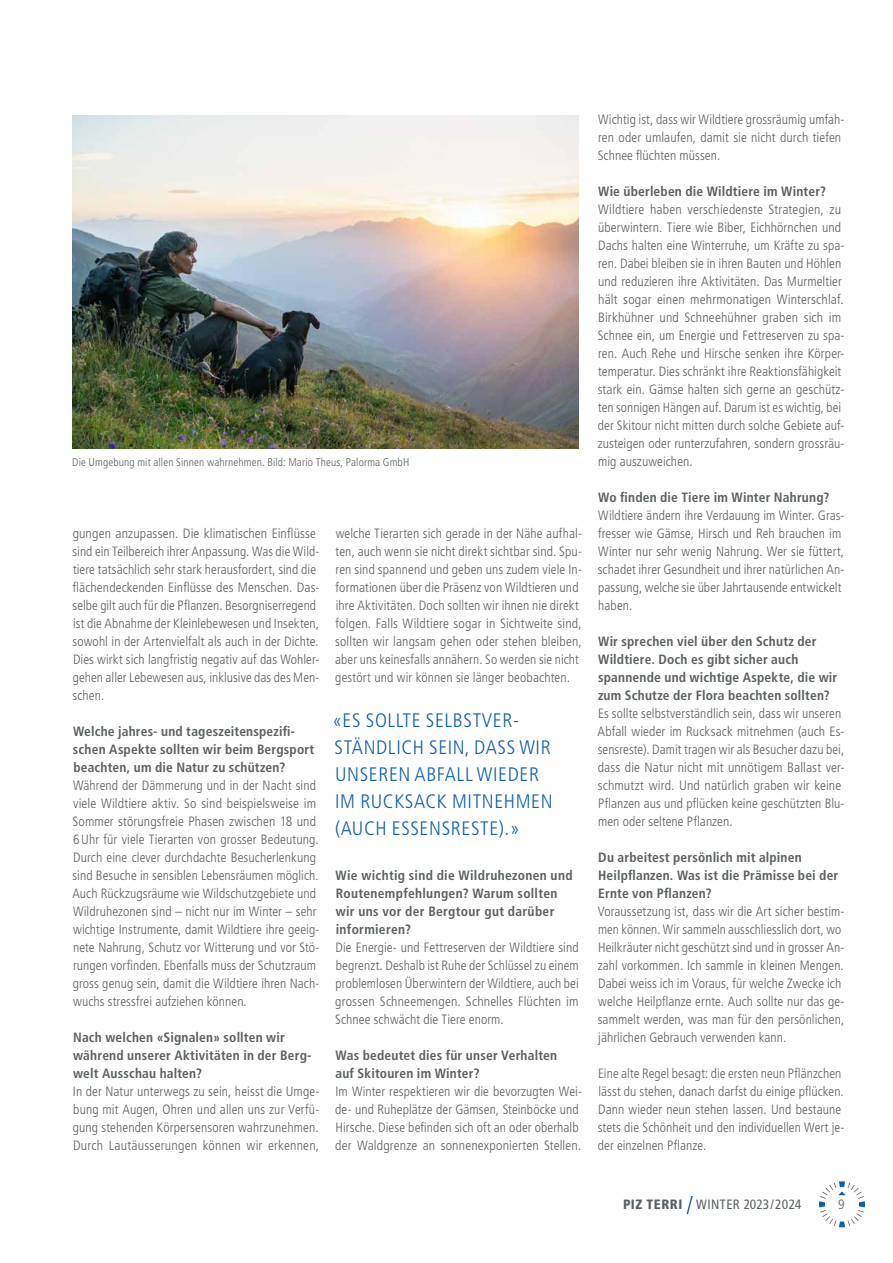
<style>
.page{position:relative;width:893px;height:1263px;background:#fff}
.page>*{position:absolute;margin:0;border:0;box-sizing:border-box;transform-origin:0 0}
.t1{font:300 condensed 19.5px/27px "Frutiger LT Std";letter-spacing:.03em;color:#125fab}
.t2{font:300 condensed 13.5px/18px "Frutiger LT Std";letter-spacing:.005em;color:#5a5f61}
.t3{font:700 condensed 13.5px/18px "Frutiger LT Std";letter-spacing:.015em;color:#5a5f61}
.t4{font:condensed 13.5px "Frutiger LT Std";letter-spacing:.02em;color:#5a5f61}
.t5{font:300 condensed 11.25px "Frutiger LT Std";letter-spacing:.01em;color:#5a5f61}
.s1{font-weight:900}
.s2{font-weight:300;font-size:25.5px;color:#004c90}
</style>
<div class="page">
<svg style="left:819px;top:1181px;width:46px;height:46px"></svg>
<img style="left:72px;top:115px;width:506px;height:333px">
<p class="t5" style="left:72px;top:456px;width:338px">Die Umgebung mit allen Sinnen wahrnehmen. Bild: Mario Theus, Palorma GmbH</p>
<p class="t2" style="left:73px;top:525px;width:248px">gungen anzupassen. Die klimatischen Einflüsse sind ein Teilbereich ihrer Anpassung. Was die Wild&shy;tiere tatsächlich sehr stark herausfordert, sind die flächendeckenden Einflüsse des Menschen. Das&shy;selbe gilt auch für die Pflanzen. Besorgniserregend ist die Abnahme der Kleinlebewesen und Insekten, sowohl in der Artenvielfalt als auch in der Dichte.<br>Dies wirkt sich langfristig negativ auf das Wohler&shy;gehen aller Lebewesen aus, inklusive das des Men&shy;schen.</p>
<p class="t3" style="left:73px;top:723px;width:243px">Welche jahres- und tageszeitenspezifi&shy;schen Aspekte sollten wir beim Bergsport beachten, um die Natur zu schützen?</p>
<p class="t2" style="left:72px;top:777px;width:249px">Während der Dämmerung und in der Nacht sind viele Wildtiere aktiv. So sind beispielsweise im Sommer störungsfreie Phasen zwischen 18 und 6Uhr für viele Tierarten von grosser Bedeutung.<br>Durch eine clever durchdachte Besucherlenkung sind Besuche in sensiblen Lebensräumen möglich.<br>Auch Rückzugsräume wie Wildschutzgebiete und Wildruhezonen sind – nicht nur im Winter – sehr wichtige Instrumente, damit Wildtiere ihre geeig&shy;nete Nahrung, Schutz vor Witterung und vor Stö&shy;rungen vorfinden. Ebenfalls muss der Schutzraum gross genug sein, damit die Wildtiere ihren Nach&shy;wuchs stressfrei aufziehen können.</p>
<p class="t3" style="left:73px;top:1028px;width:240px">Nach welchen «Signalen» sollten wir während unserer Aktivitäten in der Berg&shy;welt Ausschau halten?</p>
<p class="t2" style="left:73px;top:1083px;width:248px;text-align:justify">In der Natur unterwegs zu sein, heisst die Umge&shy;bung mit Augen, Ohren und allen uns zur Verfü&shy;gung stehenden Körpersensoren wahrzunehmen.<br>Durch Lautäusserungen können wir erkennen,</p>
<p class="t2" style="left:335px;top:525px;width:248px">welche Tierarten sich gerade in der Nähe aufhal&shy;ten, auch wenn sie nicht direkt sichtbar sind. Spu&shy;ren sind spannend und geben uns zudem viele In&shy;formationen über die Präsenz von Wildtieren und ihre Aktivitäten. Doch sollten wir ihnen nie direkt folgen. Falls Wildtiere sogar in Sichtweite sind, sollten wir langsam gehen oder stehen bleiben, aber uns keinesfalls annähern. So werden sie nicht gestört und wir können sie länger beobachten.</p>
<h1 class="t1" style="left:332px;top:707px;width:222px">«ES SOLLTE SELBSTVER-<br>STÄNDLICH SEIN, DASS WIR<br>UNSEREN ABFALL WIEDER<br>IM RUCKSACK MITNEHMEN (AUCH ESSENSRESTE).»</h1>
<p class="t3" style="left:336px;top:867px;width:238px">Wie wichtig sind die Wildruhezonen und<br>Routenempfehlungen? Warum sollten wir uns vor der Bergtour gut darüber informieren?</p>
<p class="t2" style="left:335px;top:939px;width:245px;text-align:justify">Die Energie- und Fettreserven der Wildtiere sind begrenzt. Deshalb ist Ruhe der Schlüssel zu einem problemlosen Überwintern der Wildtiere, auch bei grossen Schneemengen. Schnelles Flüchten im Schnee schwächt die Tiere enorm.</p>
<p class="t3" style="left:335px;top:1047px;width:223px">Was bedeutet dies für unser Verhalten auf Skitouren im Winter?</p>
<p class="t2" style="left:335px;top:1083px;width:248px">Im Winter respektieren wir die bevorzugten Wei&shy;de- und Ruheplätze der Gämsen, Steinböcke und Hirsche. Diese befinden sich oft an oder oberhalb der Waldgrenze an sonnenexponierten Stellen.</p>
<p class="t2" style="left:598px;top:111px;width:248px">Wichtig ist, dass wir Wildtiere grossräumig umfah&shy;ren oder umlaufen, damit sie nicht durch tiefen<br>Schnee flüchten müssen.</p>
<p class="t3" style="left:598px;top:183px;width:229px">Wie überleben die Wildtiere im Winter?</p>
<p class="t2" style="left:598px;top:201px;width:248px">Wildtiere haben verschiedenste Strategien, zu überwintern. Tiere wie Biber, Eichhörnchen und Dachs halten eine Winterruhe, um Kräfte zu spa&shy;ren. Dabei bleiben sie in ihren Bauten und Höhlen und reduzieren ihre Aktivitäten. Das Murmeltier hält sogar einen mehrmonatigen Winterschlaf.<br>Birkhühner und Schneehühner graben sich im Schnee ein, um Energie und Fettreserven zu spa&shy;ren. Auch Rehe und Hirsche senken ihre Körper&shy;temperatur. Dies schränkt ihre Reaktionsfähigkeit stark ein. Gämse halten sich gerne an geschütz&shy;ten sonnigen Hängen auf. Darum ist es wichtig, bei der Skitour nicht mitten durch solche Gebiete auf&shy;zusteigen oder runterzufahren, sondern grossräu&shy;mig auszuweichen.</p>
<p class="t3" style="left:598px;top:488px;width:233px">Wo finden die Tiere im Winter Nahrung?</p>
<p class="t2" style="left:598px;top:507px;width:248px">Wildtiere ändern ihre Verdauung im Winter. Gras&shy;fresser wie Gämse, Hirsch und Reh brauchen im Winter nur sehr wenig Nahrung. Wer sie füttert, schadet ihrer Gesundheit und ihrer natürlichen An&shy;passung, welche sie über Jahrtausende entwickelt haben.</p>
<p class="t3" style="left:598px;top:633px;width:241px">Wir sprechen viel über den Schutz der Wildtiere. Doch es gibt sicher auch spannende und wichtige Aspekte, die wir zum Schutze der Flora beachten sollten?</p>
<p class="t2" style="left:598px;top:705px;width:249px">Es sollte selbstverständlich sein, dass wir unseren Abfall wieder im Rucksack mitnehmen (auch Es&shy;sensreste). Damit tragen wir als Besucher dazu bei, dass die Natur nicht mit unnötigem Ballast ver&shy;schmutzt wird. Und natürlich graben wir keine Pflanzen aus und pflücken keine geschützten Blu&shy;men oder seltene Pflanzen.</p>
<p class="t3" style="left:598px;top:849px;width:242px">Du arbeitest persönlich mit alpinen<br>Heilpflanzen. Was ist die Prämisse bei der<br>Ernte von Pflanzen?</p>
<p class="t2" style="left:598px;top:903px;width:248px">Voraussetzung ist, dass wir die Art sicher bestim&shy;men können. Wir sammeln ausschliesslich dort, wo Heilkräuter nicht geschützt sind und in grosser An&shy;zahl vorkommen. Ich sammle in kleinen Mengen.<br>Dabei weiss ich im Voraus, für welche Zwecke ich welche Heilpflanze ernte. Auch sollte nur das ge&shy;sammelt werden, was man für den persönlichen, jährlichen Gebrauch verwenden kann.</p>
<p class="t2" style="left:598px;top:1065px;width:248px">Eine alte Regel besagt: die ersten neun Pflänzchen lässt du stehen, danach darfst du einige pflücken.<br>Dann wieder neun stehen lassen. Und bestaune stets die Schönheit und den individuellen Wert je&shy;der einzelnen Pflanze.</p>
<p class="t4" style="left:623px;top:1196px;width:180px"><span class="s1">PIZ TERRI</span> <span class="s2">/</span> WINTER 2023/2024</p>
<p class="t2" style="left:838px;top:1195px;width:8px">9</p>
</div>
